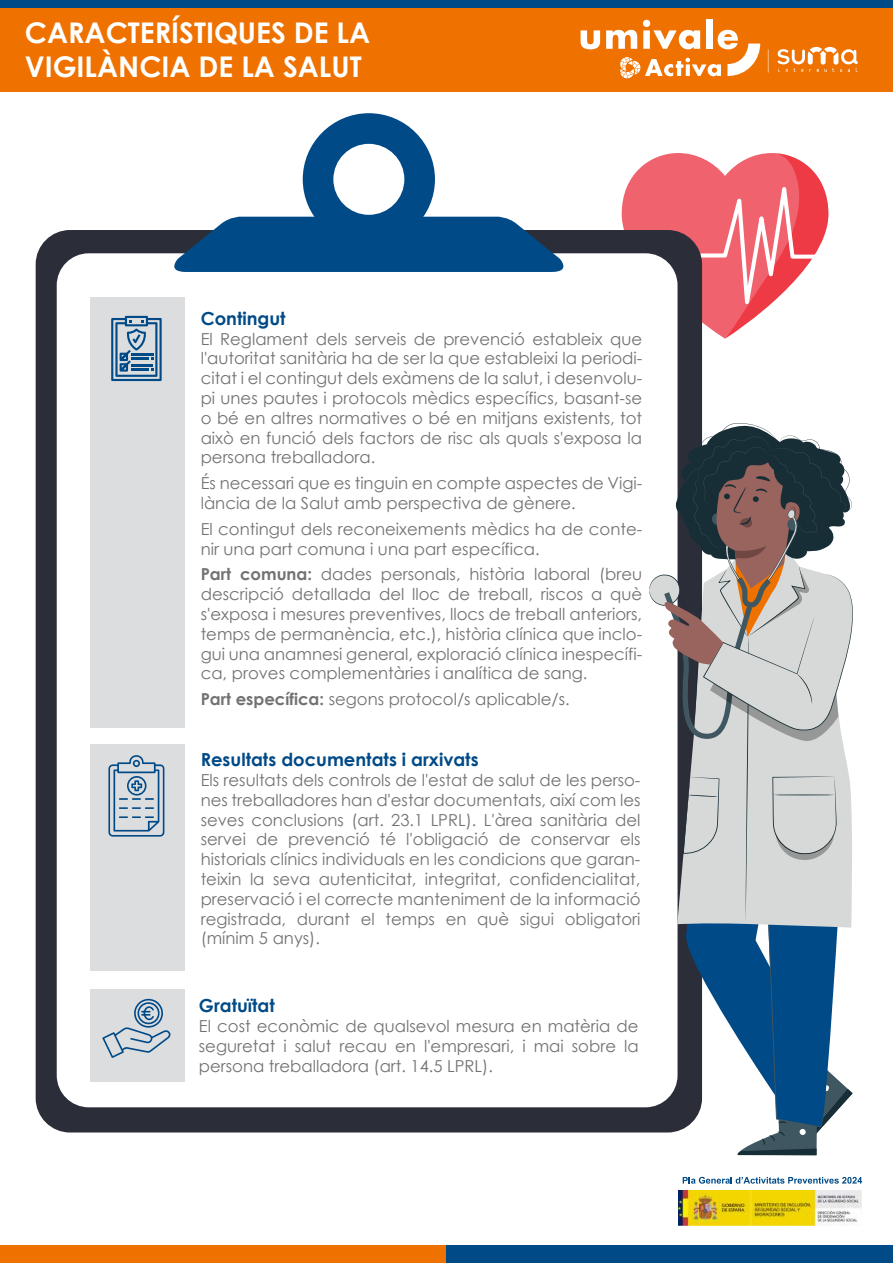
<style>
.page{position:relative;width:893px;height:1263px;background:#fff}
.page>*{position:absolute;margin:0;border:0;box-sizing:border-box;transform-origin:0 0}
.t1{font:700 28.5px/34.2px "Century Gothic";color:#fff}
.t2{font:700 18px "Century Gothic";color:#004a87}
.t3{font:16.5px/19.8px "Century Gothic";color:#717271;text-align:justify}
.s1{font-weight:700}
</style>
<div class="page">
<svg style="left:622px;top:153px;width:207px;height:186px"></svg>
<div style="left:0;top:1245px;width:446px;height:18px;background:#ef7100"></div>
<div style="left:446px;top:1245px;width:446px;height:18px;background:#004a87"></div>
<div style="left:0;top:2px;width:892px;height:90px;background:#ef7100"></div>
<div style="left:0;top:0;width:892px;height:8px;background:#004a87"></div>
<img style="left:679px;top:1190px;width:182px;height:35px">
<svg style="left:778px;top:47px;width:80px;height:25px"></svg>
<svg style="left:768px;top:49px;width:1px;height:24px"></svg>
<svg style="left:581px;top:30px;width:19px;height:19px"></svg>
<div style="left:706px;top:19px;width:7px;height:30px;background:#fff"></div>
<svg style="left:606px;top:20px;width:154px;height:58px"></svg>
<div style="left:36px;top:230px;width:666px;height:902px;background:#2b2d38;border-radius:34px"></div>
<div style="left:57px;top:253px;width:620px;height:854px;background:#fff;border-radius:32px"></div>
<svg style="left:165px;top:113px;width:407px;height:159px"></svg>
<svg style="left:649px;top:422px;width:204px;height:733px"></svg>
<div style="left:90px;top:297px;width:95px;height:431px;background:#dcdddf"></div>
<svg style="left:111px;top:316px;width:51px;height:65px"></svg>
<div style="left:90px;top:744px;width:95px;height:227px;background:#dcdddf"></div>
<div style="left:90px;top:989px;width:95px;height:92px;background:#dcdddf"></div>
<svg style="left:108px;top:755px;width:56px;height:82px"></svg>
<svg style="left:102px;top:999px;width:68px;height:59px"></svg>
<svg style="left:683px;top:1177px;width:179px;height:7px"></svg>
<h1 class="t1" style="left:25px;top:14px;width:347px">CARACTERÍSTIQUES DE LA<br>VIGILÀNCIA DE LA SALUT</h1>
<p class="t2" style="left:201px;top:304px;width:86px">Contingut</p>
<p class="t3" style="left:201px;top:328px;width:443px">El Reglament dels serveis de prevenció estableix que l'autoritat sanitària ha de ser la que estableixi la periodi&shy;citat i el contingut dels exàmens de la salut, i desenvolu&shy;pi unes pautes i protocols mèdics específics, basant-se o bé en altres normatives o bé en mitjans existents, tot això en funció dels factors de risc als quals s'exposa la persona treballadora.</p>
<p class="t3" style="left:201px;top:473px;width:443px">És necessari que es tinguin en compte aspectes de Vigi&shy;lància de la Salut amb perspectiva de gènere.</p>
<p class="t3" style="left:201px;top:519px;width:443px">El contingut dels reconeixements mèdics ha de conte&shy;nir una part comuna i una part específica.</p>
<p class="t3" style="left:201px;top:564px;width:443px"><span class="s1">Part comuna:</span> dades personals, història laboral (breu descripció detallada del lloc de treball, riscos a què s'exposa i mesures preventives, llocs de treball anteriors, temps de permanència, etc.), història clínica que inclo&shy;gui una anamnesi general, exploració clínica inespecífi&shy;ca, proves complementàries i analítica de sang.</p>
<p class="t3" style="left:201px;top:689px;width:371px"><span class="s1">Part específica:</span> segons protocol/s aplicable/s.</p>
<p class="t2" style="left:201px;top:746px;width:279px">Resultats documentats i arxivats</p>
<p class="t3" style="left:201px;top:770px;width:441px">Els resultats dels controls de l'estat de salut de les perso&shy;nes treballadores han d'estar documentats, així com les seves conclusions (art. 23.1 LPRL). L'àrea sanitària del servei de prevenció té l'obligació de conservar els historials clínics individuals en les condicions que garan&shy;teixin la seva autenticitat, integritat, confidencialitat, preservació i el correcte manteniment de la informació registrada, durant el temps en què sigui obligatori (mínim 5 anys).</p>
<p class="t2" style="left:199px;top:992px;width:77px">Gratuïtat</p>
<p class="t3" style="left:199px;top:1016px;width:441px">El cost econòmic de qualsevol mesura en matèria de seguretat i salut recau en l'empresari, i mai sobre la persona treballadora (art. 14.5 LPRL).</p>
</div>
